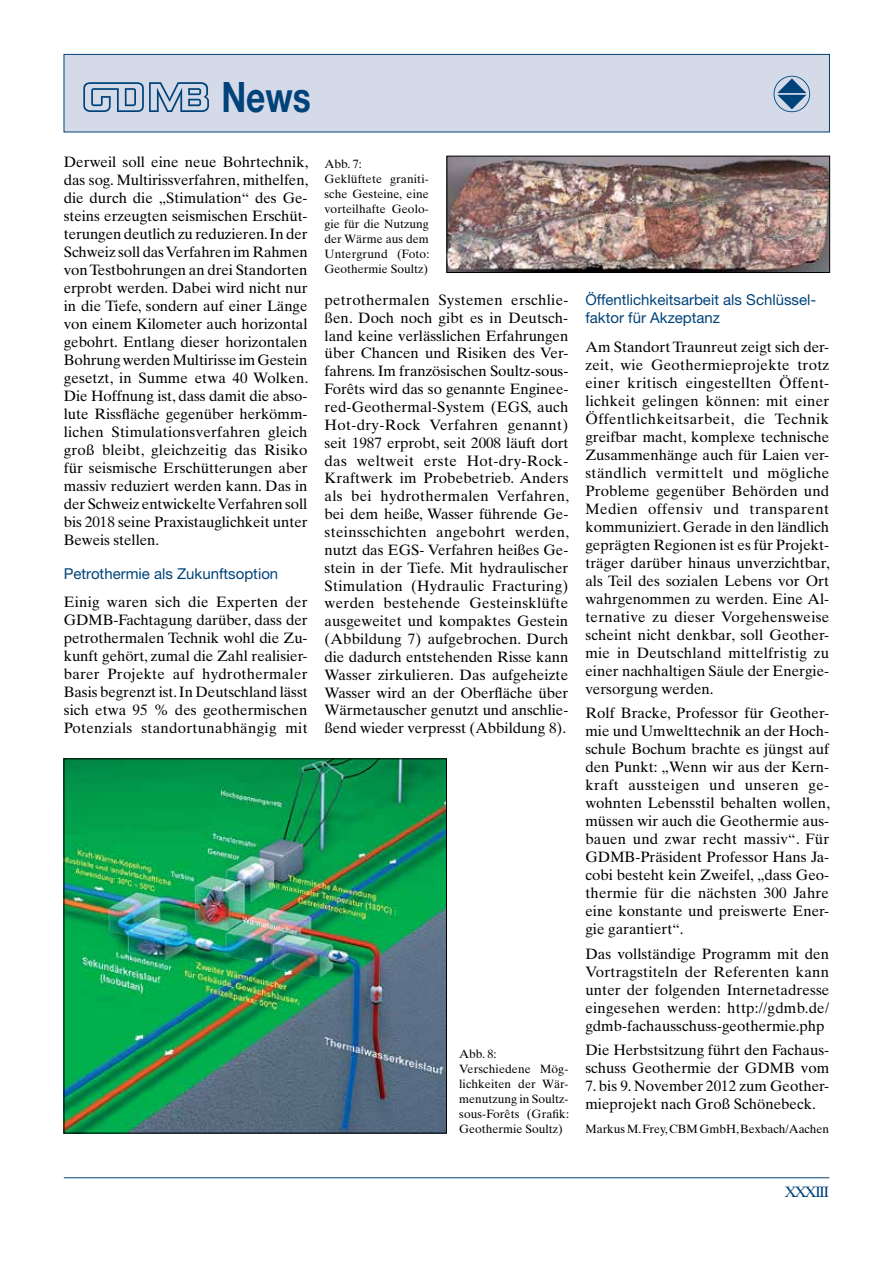
<style>
.page{position:relative;width:893px;height:1263px;background:#fff}
.page>*{position:absolute;margin:0;border:0;box-sizing:border-box;transform-origin:0 0}
.t1{font:54px "ZGDMB1";color:#00437a}
.t2{font:700 42px "Helvetica Neue";color:#00437a;scale:.8 1}
.t3{font:15px/18px "Times Ten";color:#000;text-align:justify}
.t4{font:15px/18px "Helvetica Neue";color:#00437a}
.t5{font:15px "Times Ten";letter-spacing:-.105em;color:#00437a}
.t6{font:12px/15px "Times Ten";color:#000}
.s1{font-family:"ZGDMB1";font-weight:400;font-size:54px}
</style>
<div class="page">
<hr style="left:64px;top:1177px;width:765px;height:1px;background:#00437a">
<div style="left:64px;top:54px;width:765px;height:78px;background:#d5dae9"></div>
<div style="left:64px;top:54px;width:766px;height:78px;border:1px solid #00437a"></div>
<img style="left:66px;top:761px;width:379px;height:370px">
<img style="left:449px;top:158px;width:379px;height:113px">
<div style="left:447px;top:156px;width:383px;height:117px;border:1px solid #000"></div>
<h2 class="t2" style="left:81px;top:71px;width:289px"><span class="s1">gh</span> News</h2>
<h1 class="t1" style="left:771px;top:74px;width:42px">l</h1>
<p class="t3" style="left:64px;top:153px;width:246px">Derweil soll eine neue Bohrtechnik, das sog. Multirissverfahren, mithelfen, die durch die „Stimulation“ des Ge&shy;steins erzeugten seismischen Erschüt&shy;terungen deutlich zu reduzieren. In der Schweiz soll das Verfahren im Rahmen von Testbohrungen an drei Standorten erprobt werden. Dabei wird nicht nur in die Tiefe, sondern auf einer Länge von einem Kilometer auch horizontal gebohrt. Entlang dieser horizontalen Bohrung werden Multirisse im Gestein gesetzt, in Summe etwa 40 Wolken.<br>Die Hoffnung ist, dass damit die abso&shy;lute Rissfläche gegenüber herkömm&shy;lichen Stimulationsverfahren gleich groß bleibt, gleichzeitig das Risiko für seismische Erschütterungen aber massiv reduziert werden kann. Das in der Schweiz entwickelte Verfahren soll bis 2018 seine Praxistauglichkeit unter Beweis stellen.</p>
<p class="t4" style="left:64px;top:564px;width:216px">Petrothermie als Zukunftsoption</p>
<p class="t3" style="left:64px;top:593px;width:245px">Einig waren sich die Experten der GDMB-Fachtagung darüber, dass der petrothermalen Technik wohl die Zu&shy;kunft gehört, zumal die Zahl realisier&shy;barer Projekte auf hydrothermaler Basis begrenzt ist. In Deutschland lässt sich etwa 95 % des geothermischen Potenzials standortunabhängig mit</p>
<p class="t6" style="left:325px;top:156px;width:106px">Abb. 7:<br>Geklüftete graniti&shy;sche Gesteine, eine vorteilhafte Geolo&shy;gie für die Nutzung der Wärme aus dem<br>Untergrund (Foto:<br>Geothermie Soultz)</p>
<p class="t3" style="left:325px;top:290px;width:246px">petrothermalen Systemen erschlie&shy;ßen. Doch noch gibt es in Deutsch&shy;land keine verlässlichen Erfahrungen über Chancen und Risiken des Ver&shy;fahrens. Im französischen Soultz-sous-Forêts wird das so genannte Enginee&shy;red-Geothermal-System (EGS, auch Hot-dry-Rock Verfahren genannt) seit 1987 erprobt, seit 2008 läuft dort das weltweit erste Hot-dry-Rock-Kraftwerk im Probebetrieb. Anders als bei hydrothermalen Verfahren, bei dem heiße, Wasser führende Ge&shy;steinsschichten angebohrt werden, nutzt das EGS- Verfahren heißes Ge&shy;stein in der Tiefe. Mit hydraulischer Stimulation (Hydraulic Fracturing) werden bestehende Gesteinsklüfte ausgeweitet und kompaktes Gestein (Abbildung 7) aufgebrochen. Durch die dadurch entstehenden Risse kann Wasser zirkulieren. Das aufgeheizte Wasser wird an der Oberfläche über Wärmetauscher genutzt und anschlie&shy;ßend wieder verpresst (Abbildung 8).</p>
<p class="t4" style="left:585px;top:290px;width:232px">Öffentlichkeitsarbeit als Schlüssel&shy;faktor für Akzeptanz</p>
<p class="t3" style="left:585px;top:337px;width:246px">Am Standort Traunreut zeigt sich der&shy;zeit, wie Geothermieprojekte trotz einer kritisch eingestellten Öffent&shy;lichkeit gelingen können: mit einer Öffentlichkeitsarbeit, die Technik greifbar macht, komplexe technische Zusammenhänge auch für Laien ver&shy;ständlich vermittelt und mögliche Probleme gegenüber Behörden und Medien offensiv und transparent kommuniziert. Gerade in den ländlich geprägten Regionen ist es für Projekt&shy;träger darüber hinaus unverzichtbar, als Teil des sozialen Lebens vor Ort wahrgenommen zu werden. Eine Al&shy;ternative zu dieser Vorgehensweise scheint nicht denkbar, soll Geother&shy;mie in Deutschland mittelfristig zu einer nachhaltigen Säule der Energie&shy;versorgung werden.</p>
<p class="t3" style="left:585px;top:704px;width:246px">Rolf Bracke, Professor für Geother&shy;mie und Umwelttechnik an der Hoch&shy;schule Bochum brachte es jüngst auf den Punkt: „Wenn wir aus der Kern&shy;kraft aussteigen und unseren ge&shy;wohnten Lebensstil behalten wollen, müssen wir auch die Geothermie aus&shy;bauen und zwar recht massiv“. Für GDMB-Präsident Professor Hans Ja&shy;cobi besteht kein Zweifel, „dass Geo&shy;thermie für die nächsten 300 Jahre eine konstante und preiswerte Ener&shy;gie garantiert“.</p>
<p class="t3" style="left:585px;top:944px;width:245px">Das vollständige Programm mit den Vortragstiteln der Referenten kann unter der folgenden Internetadresse eingesehen werden: http://gdmb.de/ gdmb-fachausschuss-geothermie.php</p>
<p class="t3" style="left:585px;top:1041px;width:245px">Die Herbstsitzung führt den Fachaus&shy;schuss Geothermie der GDMB vom</p>
<p class="t3" style="left:585px;top:1077px;width:245px">7. bis 9. November 2012 zum Geother&shy;mieprojekt nach Groß Schönebeck.</p>
<p class="t6" style="left:585px;top:1121px;width:245px">Markus M. Frey, CBM GmbH, Bexbach/Aachen</p>
<p class="t6" style="left:459px;top:1046px;width:111px">Abb. 8:<br>Verschiedene Mög&shy;lichkeiten der Wär&shy;menutzung in Soultz&shy;sous-Forêts (Grafik:<br>Geothermie Soultz)</p>
<p class="t5" style="left:785px;top:1183px;width:46px">XXXIII</p>
</div>
